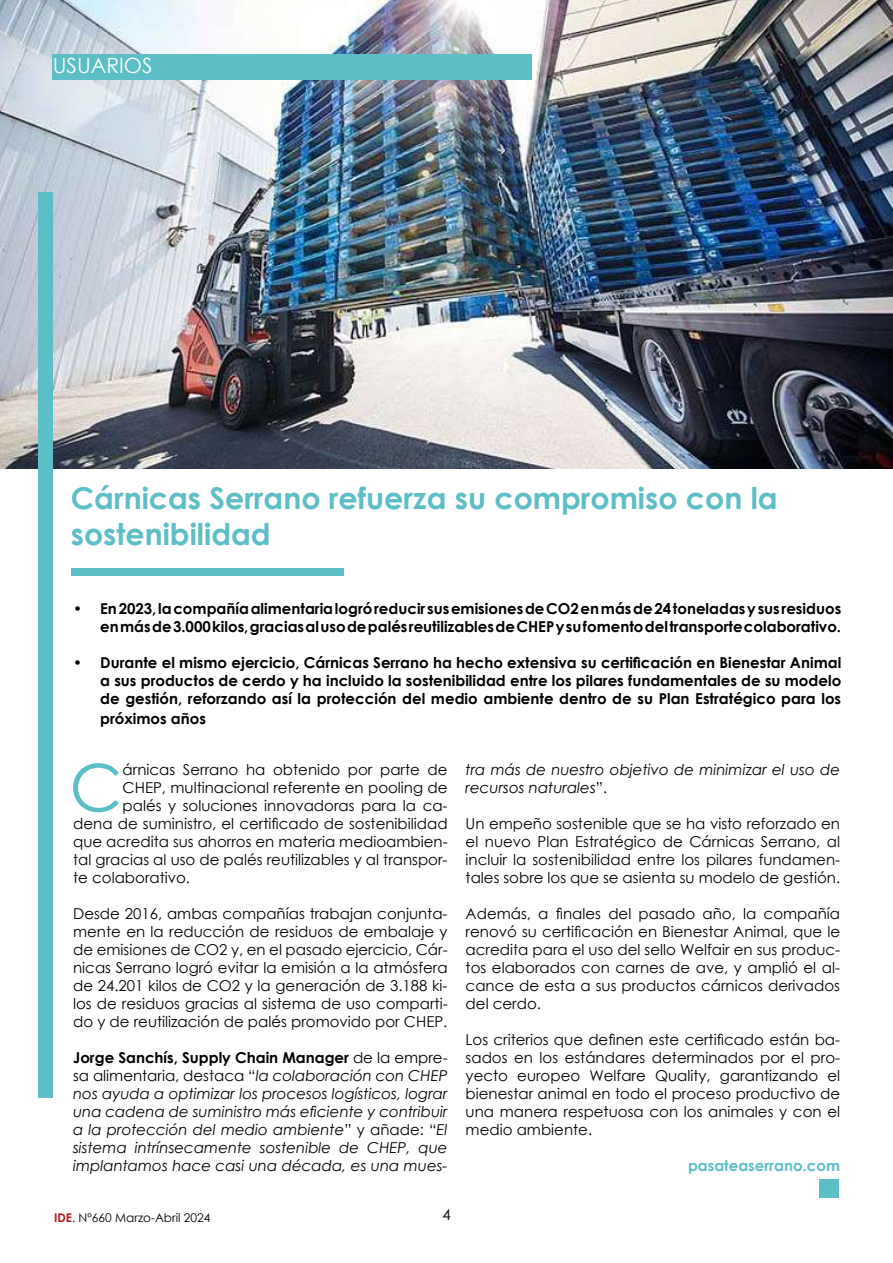
<style>
.page{position:relative;width:893px;height:1263px;background:#fff}
.page>*{position:absolute;margin:0;border:0;box-sizing:border-box;transform-origin:0 0}
.t1{font:65.1px "Century Gothic";color:#5cbec6}
.t2{font:700 30px/36px "Century Gothic";color:#5cbec6}
.t3{font:21px "Century Gothic";color:#fff}
.t4{font:15px/18px "Century Gothic";color:#000;text-align:justify}
.t5{font:700 15px/18px "Century Gothic";color:#000;text-align:right}
.t6{font:italic 15px/18px "Century Gothic";color:#000;text-align:justify}
.t7{font:700 15px "Century Gothic";color:#5cbec6}
.t8{font:12px "Century Gothic";color:#000}
.s1{font-weight:700;font-style:normal}
.s2{font-style:normal}
.s3{font-weight:700;color:#b01917}
</style>
<div class="page">
<img style="left:0;top:0;width:893px;height:468px">
<div style="left:53px;top:54px;width:479px;height:25px;background:#5cbec6"></div>
<div style="left:38px;top:192px;width:15px;height:906px;background:#5cbec6"></div>
<div style="left:71px;top:568px;width:273px;height:8px;background:#5cbec6"></div>
<div style="left:819px;top:1179px;width:20px;height:18px;background:#5cbec6"></div>
<h3 class="t3" style="left:53px;top:51px;width:101px">USUARIOS</h3>
<h2 class="t2" style="left:71px;top:478px;width:708px">Cárnicas Serrano refuerza su compromiso con la sostenibilidad</h2>
<p class="t5" style="left:73px;top:599px;width:770px">• En 2023, la compañía alimentaria logró reducir sus emisiones de CO2 en más de 24 toneladas y sus residuos en más de 3.000 kilos, gracias al uso de palés reutilizables de CHEP y su fomento del transporte colaborativo.</p>
<p class="t5" style="left:100px;top:653px;width:743px;text-align:justify;text-indent:-27px">• Durante el mismo ejercicio, Cárnicas Serrano ha hecho extensiva su certificación en Bienestar Animal a sus productos de cerdo y ha incluido la sostenibilidad entre los pilares fundamentales de su modelo de gestión, reforzando así la protección del medio ambiente dentro de su Plan Estratégico para los</p>
<p class="t5" style="left:100px;top:709px;width:107px">próximos años</p>
<h1 class="t1" style="left:70px;top:742px;width:54px">C</h1>
<p class="t4" style="left:123px;top:760px;width:327px">árnicas Serrano ha obtenido por parte de</p>
<p class="t4" style="left:123px;top:778px;width:327px">CHEP, multinacional referente en pooling de</p>
<p class="t4" style="left:123px;top:796px;width:327px">palés y soluciones innovadoras para la ca-</p>
<p class="t4" style="left:73px;top:814px;width:376px">dena de suministro, el certificado de sostenibilidad</p>
<p class="t4" style="left:73px;top:832px;width:376px">que acredita sus ahorros en materia medioambien-</p>
<p class="t4" style="left:73px;top:850px;width:376px">tal gracias al uso de palés reutilizables y al transpor-</p>
<p class="t4" style="left:73px;top:868px;width:118px">te colaborativo.</p>
<p class="t4" style="left:73px;top:904px;width:376px">Desde 2016, ambas compañías trabajan conjunta&shy;mente en la reducción de residuos de embalaje y de emisiones de CO2 y, en el pasado ejercicio, Cár&shy;nicas Serrano logró evitar la emisión a la atmósfera de 24.201 kilos de CO2 y la generación de 3.188 ki&shy;los de residuos gracias al sistema de uso comparti&shy;do y de reutilización de palés promovido por CHEP.</p>
<p class="t6" style="left:73px;top:1048px;width:376px"><span class="s1">Jorge Sanchís, Supply Chain Manager</span> <span class="s2">de la empre&shy;sa alimentaria, destaca “</span>la colaboración con CHEP nos ayuda a optimizar los procesos logísticos, lograr una cadena de suministro más eficiente y contribuir a la protección del medio ambiente<span class="s2">” y añade: “</span>El sistema intrínsecamente sostenible de CHEP, que implantamos hace casi una década, es una mues-</p>
<p class="t8" style="left:54px;top:1209px;width:158px"><span class="s3">IDE</span>. Nº660 Marzo-Abril 2024</p>
<p class="t4" style="left:442px;top:1205px;width:10px">4</p>
<p class="t6" style="left:466px;top:760px;width:376px">tra más de nuestro objetivo de minimizar el uso de recursos naturales<span class="s2">”.</span></p>
<p class="t4" style="left:466px;top:814px;width:376px">Un empeño sostenible que se ha visto reforzado en el nuevo Plan Estratégico de Cárnicas Serrano, al incluir la sostenibilidad entre los pilares fundamen&shy;tales sobre los que se asienta su modelo de gestión.</p>
<p class="t4" style="left:466px;top:904px;width:376px">Además, a finales del pasado año, la compañía renovó su certificación en Bienestar Animal, que le acredita para el uso del sello Welfair en sus produc&shy;tos elaborados con carnes de ave, y amplió el al&shy;cance de esta a sus productos cárnicos derivados del cerdo.</p>
<p class="t4" style="left:466px;top:1030px;width:376px">Los criterios que definen este certificado están ba&shy;sados en los estándares determinados por el pro&shy;yecto europeo Welfare Quality, garantizando el bienestar animal en todo el proceso productivo de una manera respetuosa con los animales y con el medio ambiente.</p>
<p class="t7" style="left:688px;top:1154px;width:154px">pasateaserrano.com</p>
</div>
